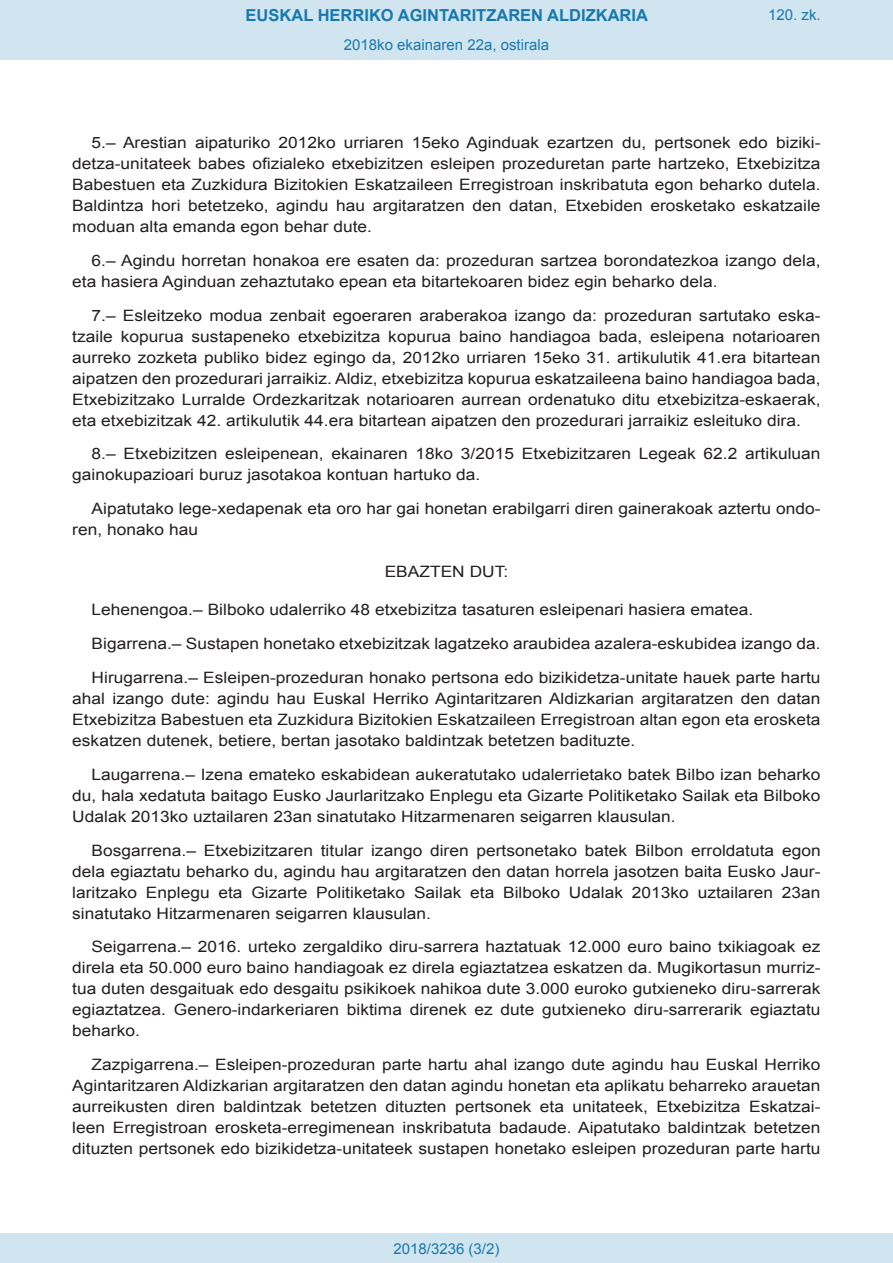
<style>
.page{position:relative;width:893px;height:1263px;background:#fff}
.page>*{position:absolute;margin:0;border:0;box-sizing:border-box;transform-origin:0 0}
.t1{font:700 16.5px "Arial";color:#1879ad}
.BOPVDetalle{font:15.6px/21px "Arial";color:#231f20;text-align:justify;scale:1.11 1}
.BOPVClave{font:15.6px "Arial";color:#231f20;scale:1.11 1}
.Paginacion_Centro{font:15px "Arial";color:#1879ad}
</style>
<div class="page">
<div style="left:0;top:0;width:893px;height:60px;background:#d0e5f0"></div>
<div style="left:0;top:1233px;width:893px;height:30px;background:#d0e5f0"></div>
<p class="t1" style="left:246px;top:4px;width:404px">EUSKAL HERRIKO AGINTARITZAREN ALDIZKARIA</p>
<p class="Paginacion_Centro" style="left:344px;top:35px;width:207px">2018ko ekainaren 22a, ostirala</p>
<p class="Paginacion_Centro" style="left:768px;top:5px;width:54px">120. zk.</p>
<p class="BOPVDetalle" style="left:72px;top:132px;width:676px;text-indent:19px">5.– Arestian aipaturiko 2012ko urriaren 15eko Aginduak ezartzen du, pertsonek edo biziki&shy;detza-unitateek babes ofizialeko etxebizitzen esleipen prozeduretan parte hartzeko, Etxebizitza Babestuen eta Zuzkidura Bizitokien Eskatzaileen Erregistroan inskribatuta egon beharko dutela.<br>Baldintza hori betetzeko, agindu hau argitaratzen den datan, Etxebiden erosketako eskatzaile moduan alta emanda egon behar dute.</p>
<p class="BOPVDetalle" style="left:72px;top:250px;width:676px;text-indent:19px">6.– Agindu horretan honakoa ere esaten da: prozeduran sartzea borondatezkoa izango dela, eta hasiera Aginduan zehaztutako epean eta bitartekoaren bidez egin beharko dela.</p>
<p class="BOPVDetalle" style="left:72px;top:305px;width:676px;text-indent:19px">7.– Esleitzeko modua zenbait egoeraren araberakoa izango da: prozeduran sartutako eska&shy;tzaile kopurua sustapeneko etxebizitza kopurua baino handiagoa bada, esleipena notarioaren aurreko zozketa publiko bidez egingo da, 2012ko urriaren 15eko 31. artikulutik 41.era bitartean aipatzen den prozedurari jarraikiz. Aldiz, etxebizitza kopurua eskatzaileena baino handiagoa bada, Etxebizitzako Lurralde Ordezkaritzak notarioaren aurrean ordenatuko ditu etxebizitza-eskaerak, eta etxebizitzak 42. artikulutik 44.era bitartean aipatzen den prozedurari jarraikiz esleituko dira.</p>
<p class="BOPVDetalle" style="left:72px;top:444px;width:676px;text-indent:19px">8.– Etxebizitzen esleipenean, ekainaren 18ko 3/2015 Etxebizitzaren Legeak 62.2 artikuluan gainokupazioari buruz jasotakoa kontuan hartuko da.</p>
<p class="BOPVDetalle" style="left:72px;top:498px;width:676px;text-indent:19px">Aipatutako lege-xedapenak eta oro har gai honetan erabilgarri diren gainerakoak aztertu ondo&shy;ren, honako hau</p>
<p class="BOPVClave" style="left:385px;top:562px;width:113px">EBAZTEN DUT:</p>
<p class="BOPVDetalle" style="left:92px;top:600px;width:597px">Lehenengoa.– Bilboko udalerriko 48 etxebizitza tasaturen esleipenari hasiera ematea.</p>
<p class="BOPVDetalle" style="left:92px;top:633px;width:658px">Bigarrena.– Sustapen honetako etxebizitzak lagatzeko araubidea azalera-eskubidea izango da.</p>
<p class="BOPVDetalle" style="left:72px;top:667px;width:676px;text-indent:19px">Hirugarrena.– Esleipen-prozeduran honako pertsona edo bizikidetza-unitate hauek parte hartu ahal izango dute: agindu hau Euskal Herriko Agintaritzaren Aldizkarian argitaratzen den datan Etxebizitza Babestuen eta Zuzkidura Bizitokien Eskatzaileen Erregistroan altan egon eta erosketa eskatzen dutenek, betiere, bertan jasotako baldintzak betetzen badituzte.</p>
<p class="BOPVDetalle" style="left:72px;top:764px;width:676px;text-indent:19px">Laugarrena.– Izena emateko eskabidean aukeratutako udalerrietako batek Bilbo izan beharko du, hala xedatuta baitago Eusko Jaurlaritzako Enplegu eta Gizarte Politiketako Sailak eta Bilboko Udalak 2013ko uztailaren 23an sinatutako Hitzarmenaren seigarren klausulan.</p>
<p class="BOPVDetalle" style="left:72px;top:840px;width:676px;text-indent:19px">Bosgarrena.– Etxebizitzaren titular izango diren pertsonetako batek Bilbon erroldatuta egon dela egiaztatu beharko du, agindu hau argitaratzen den datan horrela jasotzen baita Eusko Jaur&shy;laritzako Enplegu eta Gizarte Politiketako Sailak eta Bilboko Udalak 2013ko uztailaren 23an sinatutako Hitzarmenaren seigarren klausulan.</p>
<p class="BOPVDetalle" style="left:72px;top:936px;width:676px;text-indent:19px">Seigarrena.– 2016. urteko zergaldiko diru-sarrera haztatuak 12.000 euro baino txikiagoak ez direla eta 50.000 euro baino handiagoak ez direla egiaztatzea eskatzen da. Mugikortasun murriz&shy;tua duten desgaituak edo desgaitu psikikoek nahikoa dute 3.000 euroko gutxieneko diru-sarrerak egiaztatzea. Genero-indarkeriaren biktima direnek ez dute gutxieneko diru-sarrerarik egiaztatu beharko.</p>
<p class="BOPVDetalle" style="left:72px;top:1054px;width:676px;text-indent:19px">Zazpigarrena.– Esleipen-prozeduran parte hartu ahal izango dute agindu hau Euskal Herriko Agintaritzaren Aldizkarian argitaratzen den datan agindu honetan eta aplikatu beharreko arauetan aurreikusten diren baldintzak betetzen dituzten pertsonek eta unitateek, Etxebizitza Eskatzai&shy;leen Erregistroan erosketa-erregimenean inskribatuta badaude. Aipatutako baldintzak betetzen dituzten pertsonek edo bizikidetza-unitateek sustapen honetako esleipen prozeduran parte hartu</p>
<p class="Paginacion_Centro" style="left:393px;top:1238px;width:107px">2018/3236 (3/2)</p>
</div>
